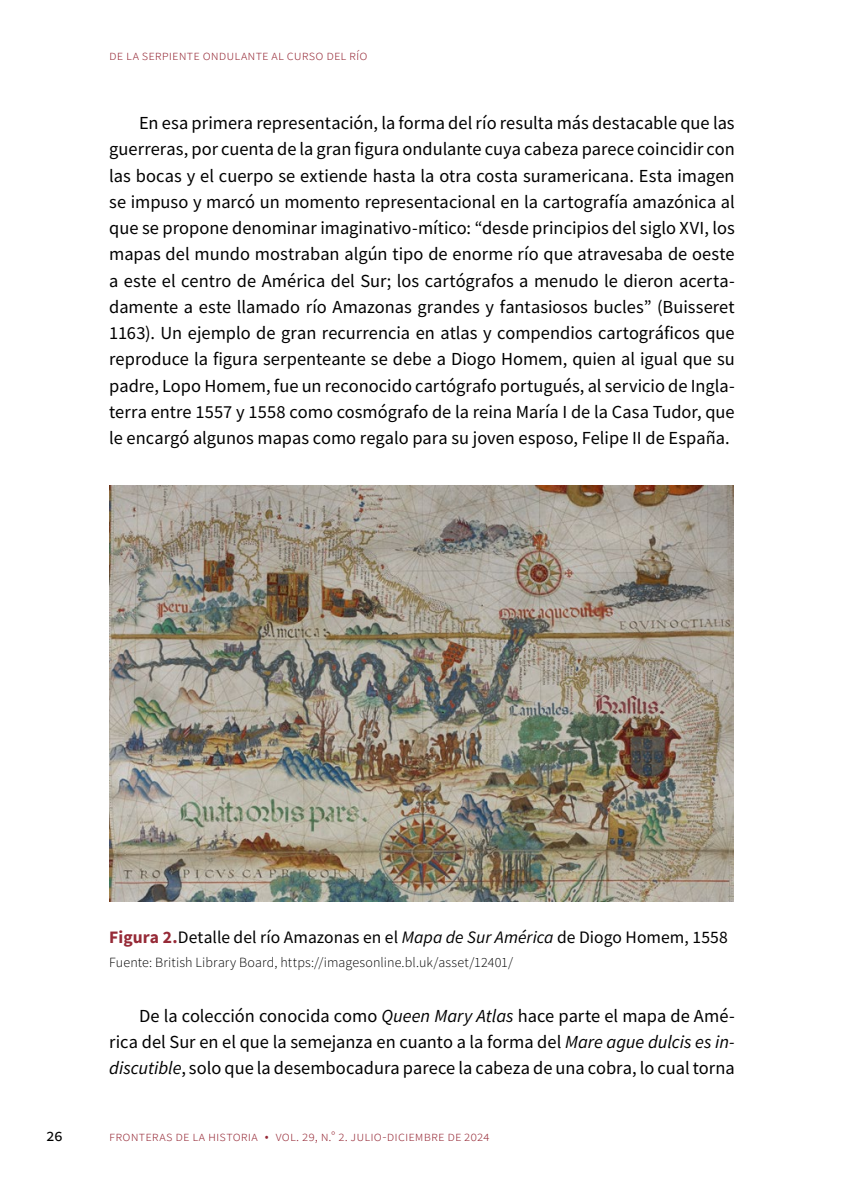
<style>
.page{position:relative;width:844px;height:1191px;background:#fff}
.page>*{position:absolute;margin:0;border:0;box-sizing:border-box;transform-origin:0 0}
.t1{font:18.38px/26.2px "Source Sans Pro";color:#000;text-align:justify}
.t2{font:17.5px "Source Sans Pro";letter-spacing:.005em;color:#000}
.t3{font:300 14px "Source Sans Pro";letter-spacing:.005em;color:#962a37}
.t4{font:300 14px "Source Sans Pro";letter-spacing:.01em;color:#000}
.s1{font-weight:700;color:#962a37}
.s2{font-style:italic}
</style>
<div class="page">
<img style="left:109px;top:485px;width:624px;height:416px">
<p class="t3" style="left:109px;top:47px;width:260px">De la serpiente ondulante al curso del río</p>
<p class="t1" style="left:109px;top:110px;width:627px;text-indent:30px">En esa primera representación, la forma del río resulta más destacable que las guerreras, por cuenta de la gran figura ondulante cuya cabeza parece coincidir con las bocas y el cuerpo se extiende hasta la otra costa suramericana. Esta imagen se impuso y marcó un momento representacional en la cartografía amazónica al que se propone denominar imaginativo-mítico: “desde principios del siglo XVI, los mapas del mundo mostraban algún tipo de enorme río que atravesaba de oeste a este el centro de América del Sur; los cartógrafos a menudo le dieron acerta&shy;damente a este llamado río Amazonas grandes y fantasiosos bucles” (Buisseret 1163). Un ejemplo de gran recurrencia en atlas y compendios cartográficos que reproduce la figura serpenteante se debe a Diogo Homem, quien al igual que su padre, Lopo Homem, fue un reconocido cartógrafo portugués, al servicio de Ingla&shy;terra entre 1557 y 1558 como cosmógrafo de la reina María I de la Casa Tudor, que le encargó algunos mapas como regalo para su joven esposo, Felipe II de España.</p>
<p class="t2" style="left:46px;top:1124px;width:18px">26</p>
<p class="t2" style="left:109px;top:926px;width:620px"><span class="s1">Figura 2.</span>Detalle del río Amazonas en el <span class="s2">Mapa de Sur América</span> de Diogo Homem, 1558</p>
<p class="t4" style="left:109px;top:954px;width:405px">Fuente: British Library Board, https://imagesonline.bl.uk/asset/12401/</p>
<p class="t1" style="left:109px;top:1002px;width:627px;text-indent:30px">De la colección conocida como <span class="s2">Queen Mary Atlas</span> hace parte el mapa de Amé&shy;rica del Sur en el que la semejanza en cuanto a la forma del <span class="s2">Mare ague dulcis es in&shy;discutible</span>, solo que la desembocadura parece la cabeza de una cobra, lo cual torna</p>
<p class="t3" style="left:109px;top:1128px;width:382px">Fronteras de la historia • Vol. 29, N.° 2. Julio-diciembre de 2024</p>
</div>
